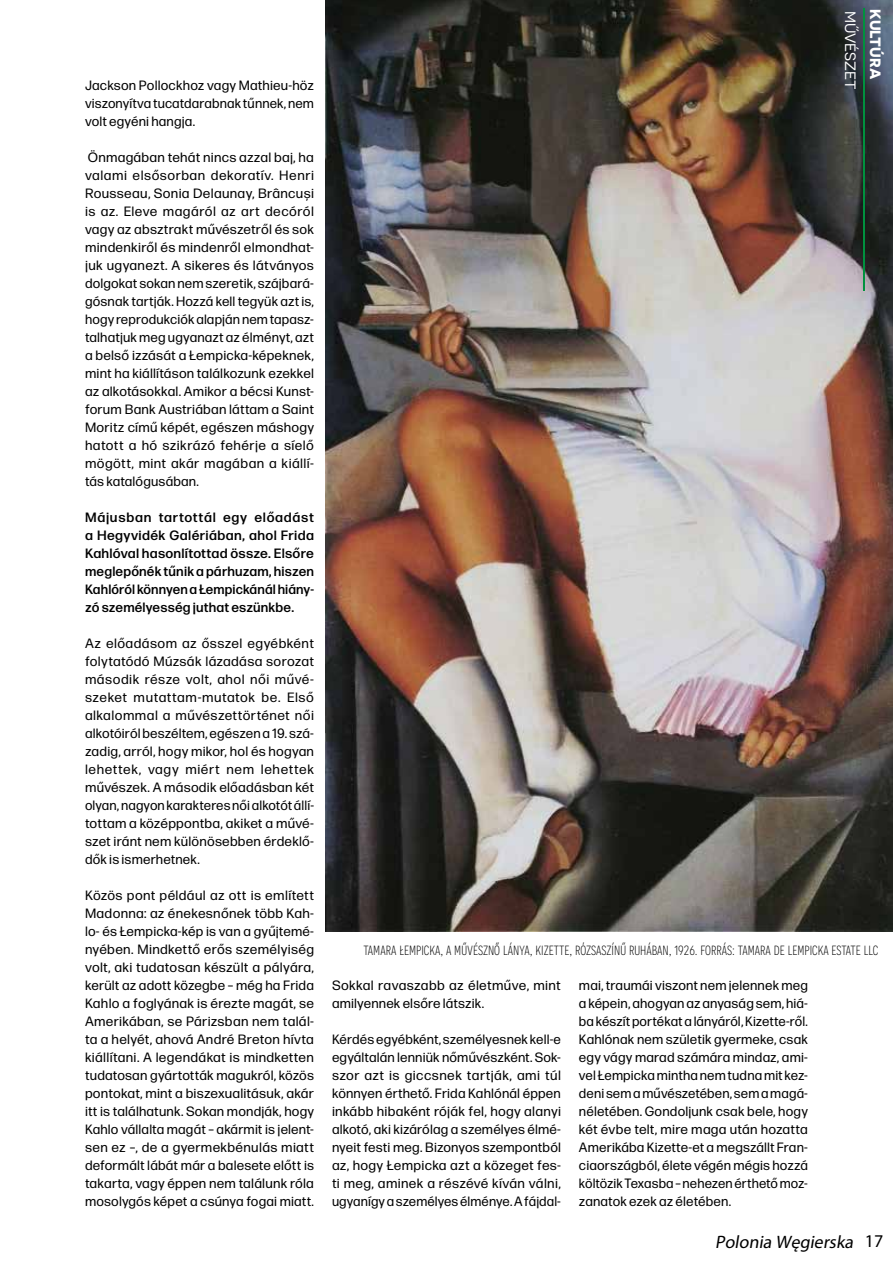
<style>
.page{position:relative;width:893px;height:1263px;background:#fff}
.page>*{position:absolute;margin:0;border:0;box-sizing:border-box;transform-origin:0 0}
.t1{font:italic 18px "Myriad Pro";color:#000}
.t2{font:300 16.65px "Novecentosanscondensed";color:#000}
.t3{font:15px "Novecentosanswide";color:#fff}
.t4{font:700 15px "Novecentosanswide";color:#fff}
.t5{font:13.5px/18px "Forma DJR Micro";letter-spacing:.01em;color:#000;text-align:justify}
.t6{font:500 13.5px/18px "Forma DJR Micro";letter-spacing:.01em;color:#000;text-align:justify}
.s1{font-style:normal}
</style>
<div class="page">
<img style="left:325px;top:0;width:568px;height:931px">
<hr style="left:863px;top:9px;width:2px;height:282px;background:#00923e">
<p class="t5" style="left:85px;top:76px;width:230px">Jackson Pollockhoz vagy Mathieu-höz viszonyítva tucatdarabnak tűnnek, nem volt egyéni hangja.</p>
<p class="t5" style="left:85px;top:148px;width:230px">Önmagában tehát nincs azzal baj, ha valami elsősorban dekoratív. Henri Rousseau, Sonia Delaunay, Brâncuși is az. Eleve magáról az art decóról vagy az absztrakt művészetről és sok mindenkiről és mindenről elmondhat&shy;juk ugyanezt. A sikeres és látványos dolgokat sokan nem szeretik, szájbará&shy;gósnak tartják. Hozzá kell tegyük azt is, hogy reprodukciók alapján nem tapasz&shy;talhatjuk meg ugyanazt az élményt, azt a belső izzását a Łempicka-képeknek, mint ha kiállításon találkozunk ezekkel az alkotásokkal. Amikor a bécsi Kunst&shy;forum Bank Austriában láttam a Saint Moritz című képét, egészen máshogy hatott a hó szikrázó fehérje a síelő mögött, mint akár magában a kiállí&shy;tás katalógusában.</p>
<p class="t6" style="left:85px;top:508px;width:230px">Májusban tartottál egy előadást a Hegyvidék Galériában, ahol Frida Kahlóval hasonlítottad össze. Elsőre meglepőnék tűnik a párhuzam, hiszen Kahlóról könnyen a Łempickánál hiány&shy;zó személyesség juthat eszünkbe.</p>
<p class="t5" style="left:85px;top:634px;width:230px">Az előadásom az ősszel egyébként folytatódó Múzsák lázadása sorozat második része volt, ahol női művé&shy;szeket mutattam-mutatok be. Első alkalommal a művészettörténet női alkotóiról beszéltem, egészen a 19. szá&shy;zadig, arról, hogy mikor, hol és hogyan lehettek, vagy miért nem lehettek művészek. A második előadásban két olyan, nagyon karakteres női alkotót állí&shy;tottam a középpontba, akiket a művé&shy;szet iránt nem különösebben érdeklő&shy;dők is ismerhetnek.</p>
<p class="t5" style="left:85px;top:886px;width:230px">Közös pont például az ott is említett Madonna: az énekesnőnek több Kah&shy;lo- és Łempicka-kép is van a gyűjtemé&shy;nyében. Mindkettő erős személyiség volt, aki tudatosan készült a pályára, került az adott közegbe – még ha Frida Kahlo a foglyának is érezte magát, se Amerikában, se Párizsban nem talál&shy;ta a helyét, ahová André Breton hívta kiállítani. A legendákat is mindketten tudatosan gyártották magukról, közös pontokat, mint a biszexualitásuk, akár itt is találhatunk. Sokan mondják, hogy Kahlo vállalta magát – akármit is jelent&shy;sen ez –, de a gyermekbénulás miatt deformált lábát már a balesete előtt is takarta, vagy éppen nem találunk róla mosolygós képet a csúnya fogai miatt.</p>
<p class="t3" style="left:859px;top:11px;width:81px;rotate:90deg">MŰVÉSZET</p>
<p class="t4" style="left:885px;top:9px;width:71px;rotate:90deg">KULTÚRA</p>
<p class="t2" style="left:363px;top:940px;width:516px">tamara łempicka, a művésznő lánya, kizette, rózsaszínű ruhában, 1926. forrás: tamara de lempicka estate llc</p>
<p class="t5" style="left:332px;top:976px;width:230px">Sokkal ravaszabb az életműve, mint amilyennek elsőre látszik.</p>
<p class="t5" style="left:332px;top:1030px;width:230px">Kérdés egyébként, személyesnek kell-e egyáltalán lenniük nőművészként. Sok&shy;szor azt is giccsnek tartják, ami túl könnyen érthető. Frida Kahlónál éppen inkább hibaként róják fel, hogy alanyi alkotó, aki kizárólag a személyes élmé&shy;nyeit festi meg. Bizonyos szempontból az, hogy Łempicka azt a közeget fes&shy;ti meg, aminek a részévé kíván válni, ugyanígy a személyes élménye. A fájdal-</p>
<p class="t5" style="left:579px;top:976px;width:230px">mai, traumái viszont nem jelennek meg a képein, ahogyan az anyaság sem, hiá&shy;ba készít portékat a lányáról, Kizette-ről.<br>Kahlónak nem születik gyermeke, csak egy vágy marad számára mindaz, ami&shy;vel Łempicka mintha nem tudna mit kez&shy;deni sem a művészetében, sem a magá&shy;néletében. Gondoljunk csak bele, hogy két évbe telt, mire maga után hozatta Amerikába Kizette-et a megszállt Fran&shy;ciaországból, élete végén mégis hozzá költözik Texasba – nehezen érthető moz&shy;zanatok ezek az életében.</p>
<h1 class="t1" style="left:715px;top:1231px;width:170px">Polonia Węgierska <span class="s1">1 7</span></h1>
</div>
